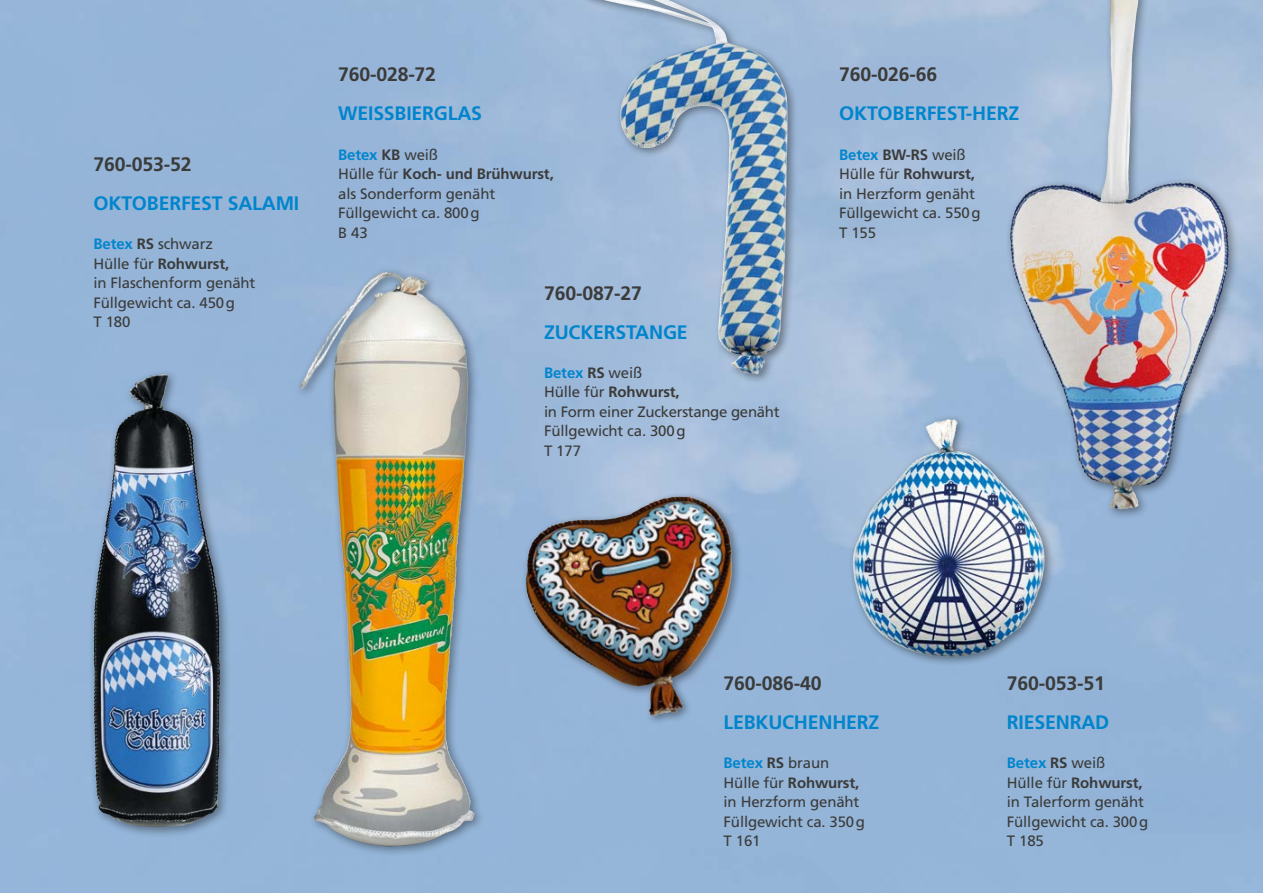
<style>
.page{position:relative;width:1263px;height:893px;background:#fff}
.page>*{position:absolute;margin:0;border:0;box-sizing:border-box;transform-origin:0 0}
.t1{font:700 19.5px "Frutiger";letter-spacing:-.01em;color:#0085cd}
.t2{font:700 19.5px "Frutiger";letter-spacing:-.01em;color:#3b3b3a}
.t3{font:15px/19.5px "Frutiger";letter-spacing:-.01em;color:#3b3b3a}
.s1{font-weight:700;color:#0085cd}
.s2{font-weight:700}
</style>
<div class="page">
<div style="left:88px;top:369px;width:143px;height:469px;background:#000;opacity:.4"></div>
<img style="left:104px;top:374px;width:58px;height:166px">
<div style="left:295px;top:266px;width:190px;height:591px;background:#000;opacity:.4"></div>
<img style="left:300px;top:272px;width:82px;height:117px">
<div style="left:577px;top:0;width:221px;height:384px;background:#000;opacity:.4"></div>
<img style="left:654px;top:0;width:55px;height:23px">
<div style="left:1004px;top:0;width:235px;height:520px;background:#000;opacity:.4"></div>
<img style="left:1107px;top:0;width:5px;height:171px">
<div style="left:848px;top:415px;width:207px;height:252px;background:#000;opacity:.4"></div>
<img style="left:926px;top:419px;width:22px;height:36px">
<div style="left:521px;top:491px;width:221px;height:234px;background:#000;opacity:.4"></div>
<img style="left:641px;top:496px;width:48px;height:12px">
<h1 class="t2" style="left:94px;top:153px;width:99px">760-053-52</h1>
<h1 class="t1" style="left:94px;top:192px;width:207px">OKTOBERFEST SALAMI</h1>
<p class="t3" style="left:94px;top:235px;width:163px"><span class="s1">Betex</span> <span class="s2">RS</span> schwarz<br>Hülle für <span class="s2">Rohwurst,<br></span>in Flaschenform genäht<br>Füllgewicht ca. 450g<br>T 180</p>
<h1 class="t2" style="left:338px;top:63px;width:99px">760-028-72</h1>
<h1 class="t1" style="left:338px;top:102px;width:145px">WEISSBIERGLAS</h1>
<p class="t3" style="left:338px;top:145px;width:217px"><span class="s1">Betex</span> <span class="s2">KB</span> weiß<br>Hülle für <span class="s2">Koch- und Brühwurst, </span>als Sonderform genäht<br>Füllgewicht ca. 800g<br>B 43</p>
<h1 class="t2" style="left:544px;top:282px;width:99px">760-087-27</h1>
<h1 class="t1" style="left:544px;top:321px;width:145px">ZUCKERSTANGE</h1>
<p class="t3" style="left:544px;top:363px;width:237px"><span class="s1">Betex</span> <span class="s2">RS</span> weiß<br>Hülle für <span class="s2">Rohwurst,<br></span>in Form einer Zuckerstange genäht<br>Füllgewicht ca. 300g<br>T 177</p>
<h1 class="t2" style="left:839px;top:63px;width:99px">760-026-66</h1>
<h1 class="t1" style="left:839px;top:102px;width:182px">OKTOBERFEST-HERZ</h1>
<p class="t3" style="left:839px;top:145px;width:143px"><span class="s1">Betex</span> <span class="s2">BW-RS</span> weiß<br>Hülle für <span class="s2">Rohwurst, </span>in Herzform genäht<br>Füllgewicht ca. 550g<br>T 155</p>
<h1 class="t2" style="left:724px;top:672px;width:99px">760-086-40</h1>
<h1 class="t1" style="left:724px;top:711px;width:157px">LEBKUCHENHERZ</h1>
<p class="t3" style="left:724px;top:753px;width:143px"><span class="s1">Betex</span> <span class="s2">RS</span> braun<br>Hülle für <span class="s2">Rohwurst, </span>in Herzform genäht<br>Füllgewicht ca. 350g<br>T 161</p>
<h1 class="t2" style="left:1007px;top:672px;width:99px">760-053-51</h1>
<h1 class="t1" style="left:1007px;top:711px;width:104px">RIESENRAD</h1>
<p class="t3" style="left:1007px;top:753px;width:143px"><span class="s1">Betex</span> <span class="s2">RS</span> weiß<br>Hülle für <span class="s2">Rohwurst, </span>in Talerform genäht<br>Füllgewicht ca. 300g<br>T 185</p>
</div>
